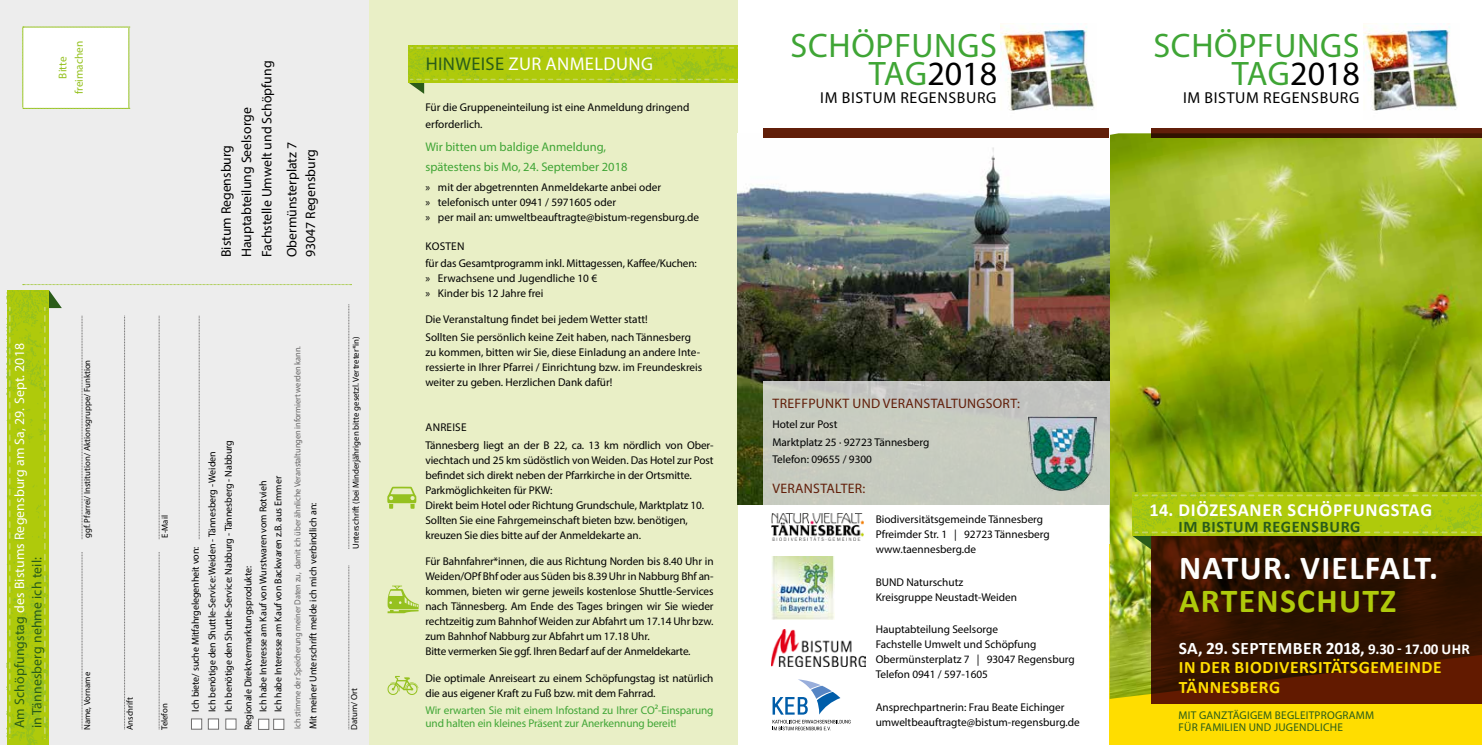
<style>
.page{position:relative;width:1482px;height:745px;background:#fff}
.page>*{position:absolute;margin:0;border:0;box-sizing:border-box;transform-origin:0 0}
.t1{font:34px/28.2px "Myriad Pro";letter-spacing:.02em;color:#3fa535;text-align:right}
.t2{font:700 33.62px "Calibri";letter-spacing:.04em;color:#fefefd}
.t3{font:700 33.62px "Calibri";letter-spacing:.04em;color:#afca0b}
.t4{font:700 18.5px "Calibri";letter-spacing:.04em;color:#fff}
.t5{font:18.5px "Myriad Pro";letter-spacing:.02em;color:#fff}
.t6{font:700 17.5px/19.5px "Calibri";letter-spacing:.03em;color:#fd0}
.t7{font:700 16.12px "Calibri";letter-spacing:.04em;color:#2a5c19}
.t8{font:15.88px "Myriad Pro";letter-spacing:.04em;color:#000}
.t9{font:13.75px/20.2px "Myriad Pro";color:#000}
.t10{font:13.75px/17.5px "Myriad Pro";letter-spacing:.01em;color:#2a5c19}
.t11{font:13.75px "Myriad Pro";letter-spacing:.02em;color:#621f0a}
.t12{font:12.5px/20px "Myriad Pro";color:#3fa535}
.t13{font:11.25px/15px "Myriad Pro";letter-spacing:-.005em;color:#000}
.t14{font:11.25px/12.5px "Myriad Pro";letter-spacing:-.01em;color:#3fa535}
.t15{font:11.25px/12.5px "Myriad Pro";letter-spacing:.02em;color:#2a5c19}
.t16{font:11.25px/16.4px "Myriad Pro";color:#95c11f;text-align:center}
.t17{font:10px/16.4px "Myriad Pro";letter-spacing:-.01em;color:#000}
.t18{font:8.75px "Myriad Pro";color:#000}
.t19{font:8.75px "Myriad Pro";letter-spacing:-.01em;color:#646363;scale:.96 1}
.s1{color:#fff}
.s2{color:#2a5c19}
.s3{color:#000}
.s4{font-size:15px;color:#fff}
</style>
<div class="page">
<div style="left:0;top:0;width:369px;height:744px;background:#ededed"></div>
<div style="left:368px;top:0;width:369px;height:744px;background:#e9efc6"></div>
<div style="left:1109px;top:544px;width:372px;height:200px;background:#fd0"></div>
<img style="left:1109px;top:133px;width:372px;height:565px">
<svg style="left:1151px;top:549px;width:330px;height:153px;background:#3a1300"></svg>
<svg style="left:1151px;top:128px;width:330px;height:10px;background:#4f1a05"></svg>
<svg style="left:1132px;top:491px;width:349px;height:58px;background:#91a10e"></svg>
<svg style="left:408px;top:45px;width:330px;height:49px"></svg>
<img style="left:737px;top:133px;width:372px;height:371px">
<div style="left:763px;top:381px;width:346px;height:123px;background:#c7cbc0"></div>
<svg style="left:387px;top:585px;width:31px;height:27px"></svg>
<svg style="left:387px;top:675px;width:31px;height:19px"></svg>
<svg style="left:387px;top:486px;width:29px;height:22px"></svg>
<div style="left:763px;top:128px;width:345px;height:10px;background:#621f0a"></div>
<div style="left:23px;top:27px;width:107px;height:82px;background:#fff"></div>
<img style="left:1000px;top:23px;width:94px;height:88px">
<img style="left:1363px;top:23px;width:94px;height:88px">
<svg style="left:772px;top:679px;width:78px;height:51px"></svg>
<img style="left:771px;top:513px;width:92px;height:27px">
<img style="left:1027px;top:416px;width:69px;height:73px">
<img style="left:771px;top:629px;width:94px;height:37px">
<img style="left:771px;top:556px;width:63px;height:62px">
<svg style="left:6px;top:284px;width:345px;height:460px"></svg>
<p class="t16" style="left:54px;top:94px;width:55px;rotate:-90deg">Bitte freimachen</p>
<p class="t10" style="left:10px;top:727px;width:386px;rotate:-90deg">Am Schöpfungstag <span class="s1">des Bistums Regensburg am Sa, 29. Sept. 2018 </span>in Tännesberg nehme ich teil:</p>
<p class="t18" style="left:82px;top:538px;width:180px;rotate:-90deg">ggf. Pfarrei/ Institution/ Aktionsgruppe/ Funktion</p>
<p class="t18" style="left:82px;top:729px;width:59px;rotate:-90deg">Name, Vorname</p>
<p class="t9" style="left:216px;top:257px;width:198px;rotate:-90deg">Bistum Regensburg<br>Hauptabteilung Seelsorge<br>Fachstelle Umwelt und Schöpfung</p>
<p class="t9" style="left:282px;top:257px;width:116px;line-height:18.8px;rotate:-90deg">Obermünsterplatz 7<br>93047 Regensburg</p>
<p class="t18" style="left:159px;top:537px;width:24px;rotate:-90deg">E-Mail</p>
<p class="t18" style="left:124px;top:729px;width:34px;rotate:-90deg">Anschrift</p>
<p class="t18" style="left:159px;top:729px;width:28px;rotate:-90deg">Telefon</p>
<p class="t17" style="left:220px;top:711px;width:273px;rotate:-90deg">Ich benötige den Shuttle-Service: Nabburg - Tännesberg - Nabburg</p>
<p class="t17" style="left:187px;top:711px;width:262px;rotate:-90deg">Ich biete/ suche Mitfahrgelegenheit von:<br>Ich benötige den Shuttle-Service: Weiden - Tännesberg - Weiden</p>
<p class="t17" style="left:255px;top:711px;width:237px;line-height:15px;rotate:-90deg">Ich habe Interesse am Kauf von Wurstwaren vom Rotvieh<br>Ich habe Interesse am Kauf von Backwaren z.B. aus Emmer</p>
<p class="t17" style="left:240px;top:729px;width:165px;rotate:-90deg">Regionale Direktvermarktungsprodukte:</p>
<p class="t19" style="left:292px;top:728px;width:400px;rotate:-90deg">Ich stimme der Speicherung meiner Daten zu, damit ich über ähnliche Veranstaltungen informiert werden kann.</p>
<p class="t17" style="left:305px;top:729px;width:228px;rotate:-90deg">Mit meiner Unterschrift melde ich mich verbindlich an:</p>
<p class="t18" style="left:350px;top:548px;width:214px;rotate:-90deg">Unterschrift (bei Minderjährigen bitte gesetzl. Vertreter*in)</p>
<p class="t18" style="left:349px;top:729px;width:43px;rotate:-90deg">Datum/ Ort</p>
<h3 class="t5" style="left:425px;top:53px;width:229px"><span class="s2">HINWEISE</span> ZUR ANMELDUNG</h3>
<p class="t13" style="left:425px;top:98px;width:265px;line-height:17.5px">Für die Gruppeneinteilung ist eine Anmeldung dringend erforderlich.</p>
<p class="t12" style="left:425px;top:136px;width:203px">Wir bitten um baldige Anmeldung, spätestens bis Mo, 24. September 2018</p>
<p class="t13" style="left:425px;top:179px;width:275px">» mit der abgetrennten Anmeldekarte anbei oder<br>» telefonisch unter 0941 / 5971605 oder<br>» per mail an: umweltbeauftragte@bistum-regensburg.de</p>
<p class="t13" style="left:425px;top:237px;width:273px;line-height:17.5px">KOSTEN<br>für das Gesamtprogramm inkl. Mittagessen, Kaffee/Kuchen:</p>
<p class="t13" style="left:425px;top:270px;width:173px">» Erwachsene und Jugendliche 10 € » Kinder bis 12 Jahre frei</p>
<p class="t13" style="left:425px;top:310px;width:267px;line-height:17.5px">Die Veranstaltung findet bei jedem Wetter statt!<br>Sollten Sie persönlich keine Zeit haben, nach Tännesberg</p>
<p class="t13" style="left:425px;top:344px;width:278px">zu kommen, bitten wir Sie, diese Einladung an andere Inte&shy;ressierte in Ihrer Pfarrei / Einrichtung bzw. im Freundeskreis weiter zu geben. Herzlichen Dank dafür!</p>
<p class="t13" style="left:425px;top:418px;width:289px;line-height:17.5px">ANREISE<br>Tännesberg liegt an der B 22, ca. 13 km nördlich von Ober-</p>
<p class="t13" style="left:425px;top:452px;width:289px">viechtach und 25 km südöstlich von Weiden. Das Hotel zur Post befindet sich direkt neben der Pfarrkirche in der Ortsmitte.<br>Parkmöglichkeiten für PKW:<br>Direkt beim Hotel oder Richtung Grundschule, Marktplatz 10.<br>Sollten Sie eine Fahrgemeinschaft bieten bzw. benötigen, kreuzen Sie dies bitte auf der Anmeldekarte an.</p>
<p class="t13" style="left:425px;top:553px;width:289px">Für Bahnfahrer*innen, die aus Richtung Norden bis 8.40 Uhr in Weiden/OPf Bhf oder aus Süden bis 8.39 Uhr in Nabburg Bhf an&shy;kommen, bieten wir gerne jeweils kostenlose Shuttle-Services nach Tännesberg. Am Ende des Tages bringen wir Sie wieder rechtzeitig zum Bahnhof Weiden zur Abfahrt um 17.14 Uhr bzw. zum Bahnhof Nabburg zur Abfahrt um 17.18 Uhr.<br>Bitte vermerken Sie ggf. Ihren Bedarf auf der Anmeldekarte.</p>
<p class="t13" style="left:425px;top:669px;width:289px">Die optimale Anreiseart zu einem Schöpfungstag ist natürlich die aus eigener Kraft zu Fuß bzw. mit dem Fahrrad.</p>
<p class="t14" style="left:425px;top:703px;width:289px">Wir erwarten Sie mit einem Infostand zu Ihrer CO²-Einsparung und halten ein kleines Präsent zur Anerkennung bereit!</p>
<h1 class="t1" style="left:790px;top:31px;width:208px">SCHÖPFUNGS<br>TAG<span class="s3">2018</span></h1>
<h3 class="t8" style="left:820px;top:88px;width:178px">IM BISTUM REGENSBURG</h3>
<p class="t11" style="left:772px;top:395px;width:249px">TREFFPUNKT UND VERANSTALTUNGSORT:</p>
<p class="t13" style="left:772px;top:415px;width:158px;line-height:17.5px">Hotel zur Post<br>Marktplatz 25 · 92723 Tännesberg<br>Telefon: 09655 / 9300</p>
<p class="t11" style="left:772px;top:480px;width:94px">VERANSTALTER:</p>
<p class="t13" style="left:875px;top:511px;width:175px">Biodiversitätsgemeinde Tännesberg<br>Pfreimder Str. 1 | 92723 Tännesberg www.taennesberg.de</p>
<p class="t13" style="left:875px;top:573px;width:143px">BUND Naturschutz<br>Kreisgruppe Neustadt-Weiden</p>
<p class="t13" style="left:875px;top:621px;width:201px">Hauptabteilung Seelsorge<br>Fachstelle Umwelt und Schöpfung<br>Obermünsterplatz 7 | 93047 Regensburg<br>Telefon 0941 / 597-1605</p>
<p class="t13" style="left:875px;top:698px;width:206px">Ansprechpartnerin: Frau Beate Eichinger umweltbeauftragte@bistum-regensburg.de</p>
<h1 class="t1" style="left:1153px;top:31px;width:208px">SCHÖPFUNGS<br>TAG<span class="s3">2018</span></h1>
<h3 class="t8" style="left:1182px;top:88px;width:178px">IM BISTUM REGENSBURG</h3>
<h3 class="t4" style="left:1149px;top:497px;width:284px">14. DIÖZESANER SCHÖPFUNGSTAG</h3>
<h3 class="t7" style="left:1178px;top:516px;width:183px">IM BISTUM REGENSBURG</h3>
<h2 class="t2" style="left:1178px;top:546px;width:260px">NATUR. VIELFALT.</h2>
<h2 class="t3" style="left:1178px;top:579px;width:219px">ARTENSCHUTZ</h2>
<h3 class="t6" style="left:1178px;top:637px;width:293px"><span class="s1">SA, 29. SEPTEMBER 2018,</span> <span class="s4">9.30 - 17.00 UHR<br></span>IN DER BIODIVERSITÄTSGEMEINDE<br>TÄNNESBERG</h3>
<p class="t15" style="left:1178px;top:708px;width:197px">MIT GANZTÄGIGEM BEGLEITPROGRAMM<br>FÜR FAMILIEN UND JUGENDLICHE</p>
</div>
